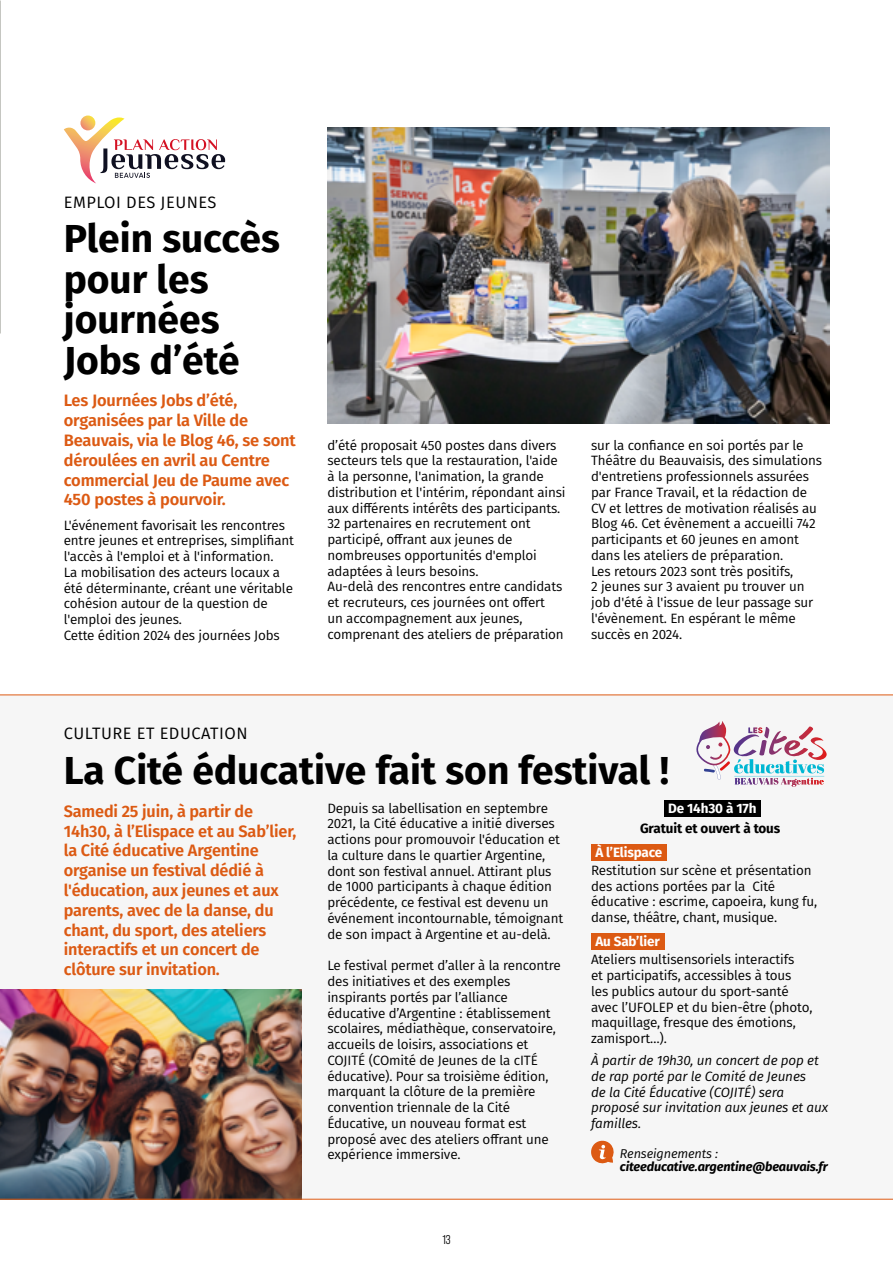
<style>
.page{position:relative;width:893px;height:1263px;background:#fff}
.page>*{position:absolute;margin:0;border:0;box-sizing:border-box;transform-origin:0 0}
.t1{font:700 39px/40.5px "Fira Sans";color:#000}
.t2{font:600 16.5px/19.8px "Fira Sans";letter-spacing:-.01em;color:#dc5a13}
.t3{font:16.5px "Fira Sans";letter-spacing:.03em;color:#000}
.t4{font:13.5px/15.8px "Fira Sans";letter-spacing:-.01em;color:#000}
.t5{font:italic 13.5px/15.8px "Fira Sans";letter-spacing:-.01em;color:#000}
.t6{font:700 13.5px "Fira Sans";letter-spacing:-.01em;color:#fff}
.t7{font:700 13.5px "Fira Sans";letter-spacing:-.01em;color:#000}
.t8{font:italic 700 12.75px "Fira Sans";letter-spacing:-.01em;color:#000}
.t9{font:italic 12.75px "Fira Sans";letter-spacing:-.01em;color:#000}
.t10{font:12.75px "Bebas Neue Pro Middle";color:#000}
</style>
<div class="page">
<img style="left:0;top:0;width:1px;height:333px">
<div style="left:0;top:695px;width:893px;height:504px;background:#f6f6f6"></div>
<div style="left:664px;top:800px;width:97px;height:16px;background:#000"></div>
<div style="left:591px;top:844px;width:76px;height:16px;background:#dc5a13"></div>
<div style="left:591px;top:934px;width:73px;height:16px;background:#dc5a13"></div>
<img style="left:327px;top:128px;width:502px;height:295px">
<svg style="left:696px;top:721px;width:131px;height:63px"></svg>
<svg style="left:64px;top:117px;width:161px;height:66px"></svg>
<img style="left:0;top:989px;width:302px;height:210px">
<svg style="left:591px;top:1140px;width:23px;height:24px"></svg>
<hr style="left:0;top:694px;width:893px;height:1px;background:#dc5a13">
<hr style="left:0;top:1199px;width:893px;height:1px;background:#dc5a13">
<p class="t3" style="left:64px;top:189px;width:154px">EMPLOI DES JEUNES</p>
<h1 class="t1" style="left:64px;top:216px;width:218px">Plein succès pour les journées<br>Jobs d’été</h1>
<p class="t2" style="left:64px;top:390px;width:233px">Les Journées Jobs d’été, organisées par la Ville de<br>Beauvais, via le Blog 46, se sont déroulées en avril au Centre commercial Jeu de Paume avec<br>450 postes à pourvoir.</p>
<p class="t4" style="left:64px;top:517px;width:232px">L'événement favorisait les rencontres entre jeunes et entreprises, simplifiant l'accès à l'emploi et à l'information.<br>La mobilisation des acteurs locaux a été déterminante, créant une véritable cohésion autour de la question de l'emploi des jeunes.<br>Cette édition 2024 des journées Jobs</p>
<p class="t4" style="left:327px;top:437px;width:240px">d’été proposait 450 postes dans divers secteurs tels que la restauration, l'aide à la personne, l'animation, la grande distribution et l'intérim, répondant ainsi aux différents intérêts des participants.<br>32 partenaires en recrutement ont participé, offrant aux jeunes de nombreuses opportunités d'emploi adaptées à leurs besoins.<br>Au-delà des rencontres entre candidats et recruteurs, ces journées ont offert<br>un accompagnement aux jeunes, comprenant des ateliers de préparation</p>
<p class="t4" style="left:591px;top:437px;width:233px">sur la confiance en soi portés par le Théâtre du Beauvaisis, des simulations d'entretiens professionnels assurées par France Travail, et la rédaction de CV et lettres de motivation réalisés au Blog 46. Cet évènement a accueilli 742 participants et 60 jeunes en amont dans les ateliers de préparation.<br>Les retours 2023 sont très positifs,<br>2 jeunes sur 3 avaient pu trouver un job d'été à l'issue de leur passage sur l'évènement. En espérant le même succès en 2024.</p>
<p class="t3" style="left:64px;top:721px;width:185px">CULTURE ET EDUCATION</p>
<h1 class="t1" style="left:64px;top:748px;width:607px">La Cité éducative fait son festival !</h1>
<p class="t2" style="left:64px;top:800px;width:234px">Samedi 25 juin, à partir de<br>14h30, à l’Elispace et au Sab’lier, la Cité éducative Argentine organise un festival dédié à l'éducation, aux jeunes et aux parents, avec de la danse, du chant, du sport, des ateliers interactifs et un concert de clôture sur invitation.</p>
<p class="t4" style="left:327px;top:800px;width:237px">Depuis sa labellisation en septembre 2021, la Cité éducative a initié diverses actions pour promouvoir l'éducation et la culture dans le quartier Argentine, dont son festival annuel. Attirant plus de 1000 participants à chaque édition précédente, ce festival est devenu un événement incontournable, témoignant de son impact à Argentine et au-delà.</p>
<p class="t6" style="left:668px;top:797px;width:90px">De 14h30 à 17h</p>
<p class="t7" style="left:640px;top:817px;width:142px">Gratuit et ouvert à tous</p>
<p class="t6" style="left:595px;top:841px;width:69px">À l’Elispace</p>
<p class="t4" style="left:591px;top:862px;width:228px">Restitution sur scène et présentation des actions portées par la Cité éducative : escrime, capoeira, kung fu, danse, théâtre, chant, musique.</p>
<p class="t6" style="left:595px;top:930px;width:66px">Au Sab’lier</p>
<p class="t4" style="left:591px;top:951px;width:223px">Ateliers multisensoriels interactifs<br>et participatifs, accessibles à tous<br>les publics autour du sport-santé avec l’UFOLEP et du bien-être (photo, maquillage, fresque des émotions, zamisport…).</p>
<p class="t5" style="left:591px;top:1052px;width:239px">À partir de 19h30, un concert de pop et de rap porté par le Comité de Jeunes<br>de la Cité Éducative (COJITÉ) sera proposé sur invitation aux jeunes et aux familles.</p>
<p class="t9" style="left:620px;top:1144px;width:100px">Renseignements :</p>
<p class="t8" style="left:620px;top:1156px;width:209px">citeeducative.argentine@beauvais.fr</p>
<p class="t4" style="left:327px;top:957px;width:235px">Le festival permet d’aller à la rencontre des initiatives et des exemples inspirants portés par l’alliance éducative d’Argentine : établissement scolaires, médiathèque, conservatoire, accueils de loisirs, associations et COJITÉ (COmité de Jeunes de la cITÉ éducative). Pour sa troisième édition, marquant la clôture de la première convention triennale de la Cité Éducative, un nouveau format est proposé avec des ateliers offrant une expérience immersive.</p>
<p class="t10" style="left:442px;top:1232px;width:10px">13</p>
</div>
